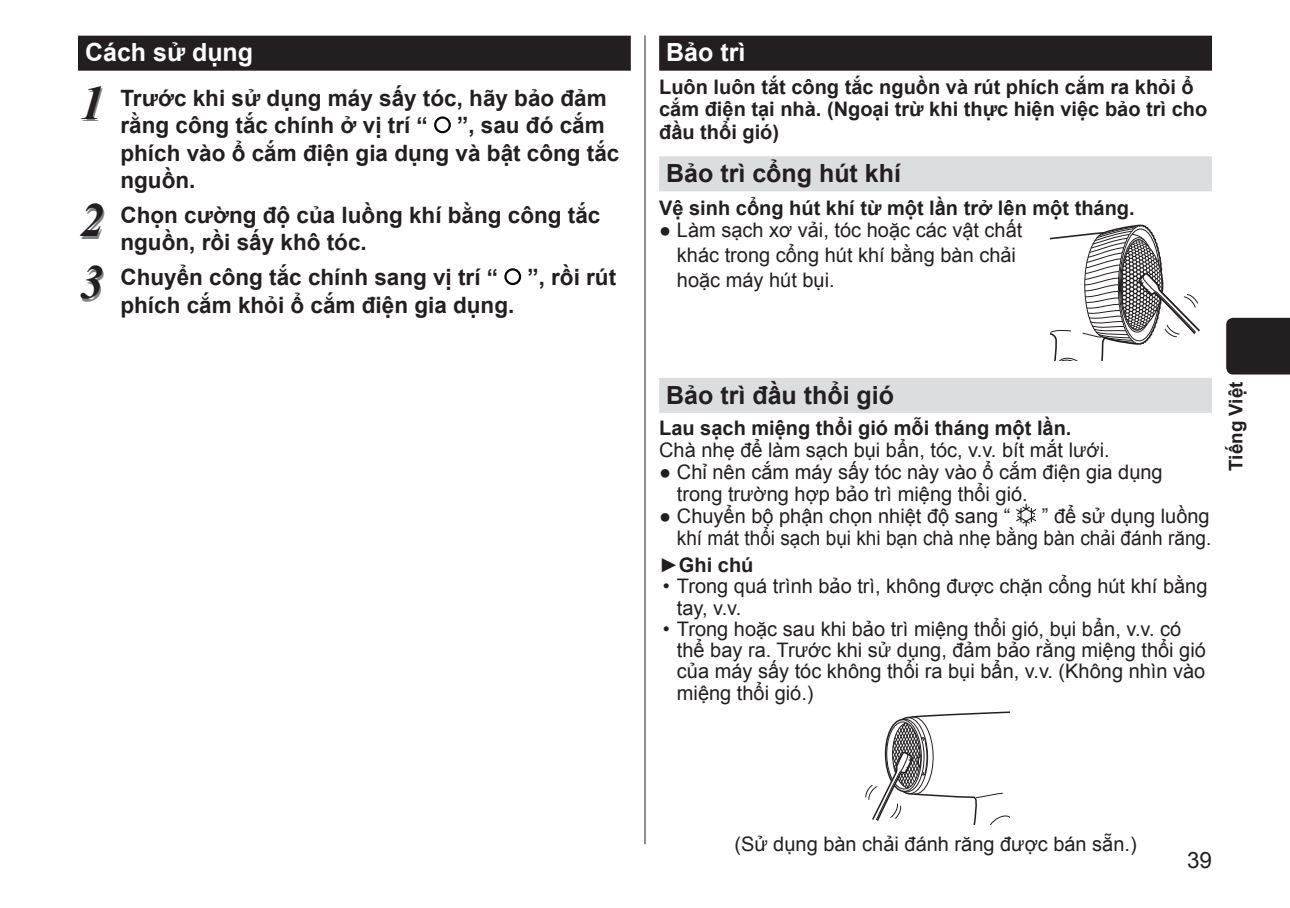
<style>
.page{position:relative;width:1290px;height:908px;background:#fff}
.page>*{position:absolute;margin:0;border:0;box-sizing:border-box;transform-origin:0 0}
.t1{font:700 25px "Arial";color:#231f20}
.t2{font:700 25px "Arial";color:#fff}
.t3{font:700 22.5px/27.5px "Arial";color:#231f20}
.t4{font:22.5px "Arial";color:#231f20}
.t5{font:20px/21.2px "Arial";color:#231f20}
.t6{font:700 20px/22.5px "Arial";color:#231f20}
.t7{font:700 18.75px "Arial";color:#231f20}
.s1{font-family:"Times New Roman";font-style:italic;font-size:47.5px}
.s2{font-weight:400}
</style>
<div class="page">
<div style="left:1226px;top:317px;width:64px;height:57px;background:#231f20"></div>
<hr style="left:644px;top:35px;width:1px;height:808px;background:#231f20">
<div style="left:659px;top:36px;width:553px;height:35px;background:#231f20"></div>
<div style="left:659px;top:156px;width:553px;height:35px;background:#dcdddf"></div>
<div style="left:659px;top:377px;width:553px;height:35px;background:#dcdddf"></div>
<svg style="left:1050px;top:224px;width:150px;height:136px"></svg>
<svg style="left:1016px;top:503px;width:20px;height:23px"></svg>
<svg style="left:865px;top:711px;width:145px;height:113px"></svg>
<div style="left:78px;top:36px;width:553px;height:35px;background:#231f20"></div>
<svg style="left:434px;top:116px;width:17px;height:17px"></svg>
<svg style="left:504px;top:268px;width:17px;height:17px"></svg>
<p class="t2" style="left:85px;top:35px;width:170px">Cách sử dụng</p>
<p class="t3" style="left:120px;top:85px;width:488px;text-indent:-40px"><span class="s1">1</span> Trước khi sử dụng máy sấy tóc, hãy bảo đảm rằng công tắc chính ở vị trí “</p>
<p class="t3" style="left:120px;top:112px;width:500px;text-indent:337px">”, sau đó cắm phích vào ổ cắm điện gia dụng và bật công tắc nguồn.</p>
<p class="t3" style="left:120px;top:202px;width:481px;text-indent:-40px"><span class="s1">2</span> Chọn cường độ của luồng khí bằng công tắc nguồn, rồi sấy khô tóc.</p>
<p class="t3" style="left:80px;top:264px;width:419px"><span class="s1">3</span> Chuyển công tắc chính sang vị trí “</p>
<p class="t3" style="left:527px;top:264px;width:90px">”, rồi rút</p>
<p class="t3" style="left:120px;top:291px;width:395px">phích cắm khỏi ổ cắm điện gia dụng.</p>
<p class="t2" style="left:666px;top:35px;width:81px">Bảo trì</p>
<p class="t6" style="left:659px;top:76px;width:549px">Luôn luôn tắt công tắc nguồn và rút phích cắm ra khỏi ổ cắm điện tại nhà. (Ngoại trừ khi thực hiện việc bảo trì cho đầu thổi gió)</p>
<p class="t1" style="left:666px;top:156px;width:236px">Bảo trì cổng hút khí</p>
<p class="t6" style="left:659px;top:197px;width:477px">Vệ sinh cổng hút khí từ một lần trở lên một tháng.</p>
<p class="t5" style="left:677px;top:217px;width:347px;line-height:25px;text-indent:-18px">● Làm sạch xơ vải, tóc hoặc các vật chất khác trong cổng hút khí bằng bàn chải hoặc máy hút bụi.</p>
<p class="t1" style="left:666px;top:378px;width:229px">Bảo trì đầu thổi gió</p>
<p class="t6" style="left:659px;top:417px;width:414px">Lau sạch miệng thổi gió mỗi tháng một lần.</p>
<p class="t5" style="left:659px;top:439px;width:452px">Chà nhẹ để làm sạch bụi bẩn, tóc, v.v. bít mắt lưới.</p>
<p class="t5" style="left:677px;top:461px;width:487px;line-height:22px;text-indent:-18px">● Chỉ nên cắm máy sấy tóc này vào ổ cắm điện gia dụng trong trường hợp bảo trì miệng thổi gió.</p>
<p class="t5" style="left:659px;top:505px;width:353px">● Chuyển bộ phận chọn nhiệt độ sang “</p>
<p class="t5" style="left:677px;top:505px;width:536px;line-height:22px;text-align:right">” để sử dụng luồng<br>khí mát thổi sạch bụi khi bạn chà nhẹ bằng bàn chải đánh răng.</p>
<p class="t6" style="left:659px;top:554px;width:96px"><span class="s2">►</span>Ghi chú</p>
<p class="t5" style="left:677px;top:575px;width:532px;text-indent:-14px">• Trong quá trình bảo trì, không được chặn cổng hút khí bằng tay, v.v.</p>
<p class="t5" style="left:677px;top:618px;width:531px;text-indent:-14px">• Trong hoặc sau khi bảo trì miệng thổi gió, bụi bẩn, v.v. có thể bay ra. Trước khi sử dụng, đảm bảo rằng miệng thổi gió của máy sấy tóc không thổi ra bụi bẩn, v.v. (Không nhìn vào miệng thổi gió.)</p>
<p class="t7" style="left:1223px;top:470px;width:90px;rotate:-90deg">Tiếng Việt</p>
<p class="t5" style="left:734px;top:832px;width:404px">(Sử dụng bàn chải đánh răng được bán sẵn.)</p>
<p class="t4" style="left:1187px;top:845px;width:27px">39</p>
</div>
